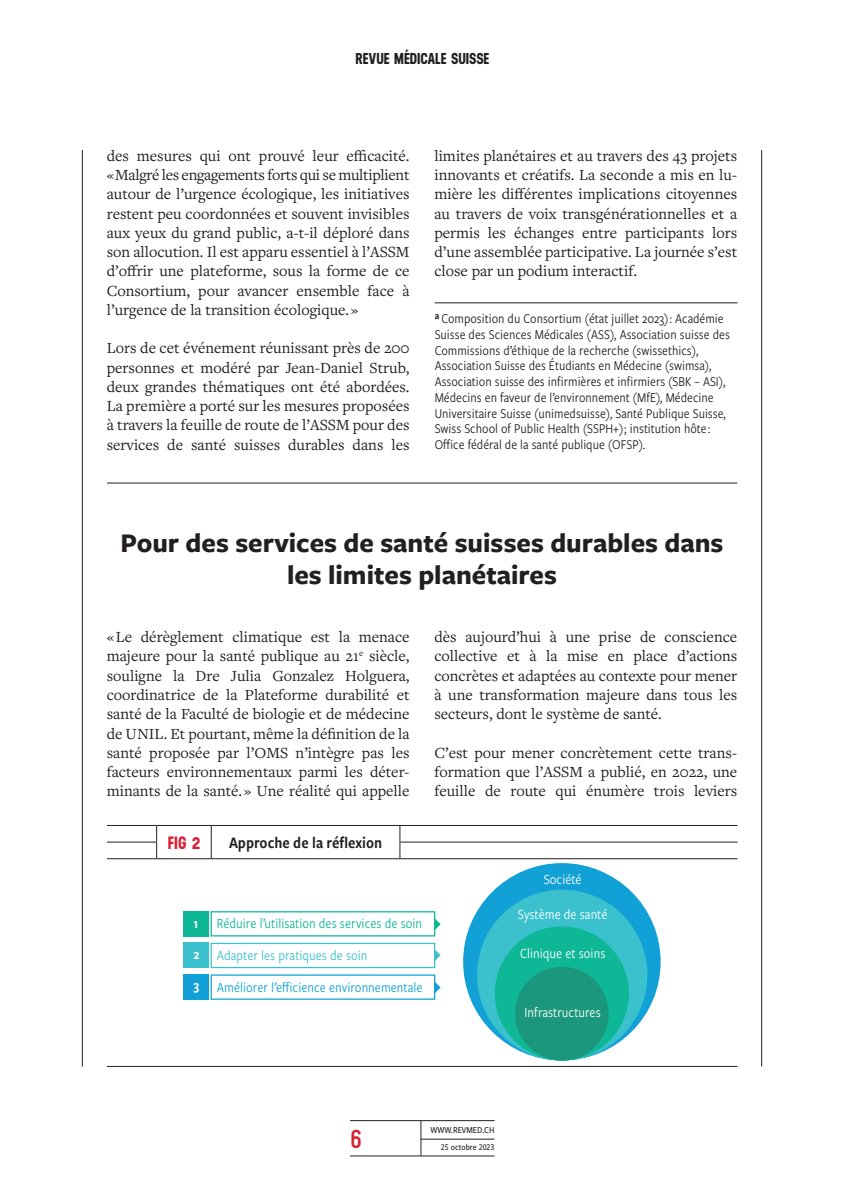
<style>
.page{position:relative;width:844px;height:1191px;background:#fff}
.page>*{position:absolute;margin:0;border:0;box-sizing:border-box;transform-origin:0 0}
.t1{font:700 28px/31.5px "Freight Sans Pro";color:#231f20;text-align:center}
.t2{font:700 26.25px "Gravur Condensed Pro";color:#da2031}
.t3{font:700 17.85px "Neusa";color:#da2031}
.t4{font:16.62px "Freight Sans Cnd Pro Semi";color:#231f20}
.t5{font:16.1px/19.2px "Freight Text Pro";color:#231f20;text-align:justify}
.t6{font:700 15.75px "Neusa";letter-spacing:-.005em;color:#231f20}
.t7{font:14.53px "Freight Sans Cnd Pro";color:#fff}
.t8{font:14.53px "Freight Sans Cnd Pro";color:#12a1d6}
.t9{font:14.53px "Freight Sans Cnd Pro";color:#0eb796}
.t10{font:14.53px "Freight Sans Cnd Pro";color:#3ac1cd}
.t11{font:14.53px/31px "Freight Sans Cnd Pro Semi";color:#fff}
.t12{font:14px/15.8px "Freight Sans Cnd Pro";color:#231f20}
.t13{font:500 9.45px "Freight Sans Cnd Pro";color:#231f20}
.t14{font:500 9.1px "Freight Sans Cnd Pro";color:#231f20}
</style>
<div class="page">
<hr style="left:350px;top:1155px;width:144px;height:1px;background:#231f20">
<hr style="left:350px;top:1120px;width:144px;height:1px;background:#231f20">
<hr style="left:421px;top:1138px;width:73px;height:1px;background:#231f20">
<hr style="left:420px;top:1121px;width:1px;height:34px;background:#231f20">
<hr style="left:82px;top:150px;width:1px;height:916px;background:#231f20">
<hr style="left:761px;top:150px;width:1px;height:916px;background:#231f20">
<hr style="left:434px;top:302px;width:303px;height:1px;background:#231f20">
<hr style="left:107px;top:482px;width:630px;height:1px;background:#231f20">
<hr style="left:107px;top:1066px;width:630px;height:1px;background:#231f20">
<div style="left:463px;top:863px;width:197px;height:197px;background:#12a1d6;border-radius:50%"></div>
<div style="left:477px;top:889px;width:170px;height:171px;background:#3ac1cd;border-radius:50%"></div>
<div style="left:494px;top:926px;width:134px;height:134px;background:#0eb796;border-radius:50%"></div>
<div style="left:515px;top:967px;width:93px;height:93px;background:#1b977e;border-radius:50%"></div>
<div style="left:183px;top:911px;width:26px;height:25px;background:#0eb796"></div>
<svg style="left:210px;top:911px;width:230px;height:25px"></svg>
<div style="left:183px;top:942px;width:26px;height:26px;background:#3ac1cd"></div>
<div style="left:183px;top:974px;width:26px;height:25px;background:#12a1d6"></div>
<svg style="left:210px;top:942px;width:230px;height:26px"></svg>
<svg style="left:210px;top:974px;width:230px;height:25px"></svg>
<hr style="left:107px;top:858px;width:50px;height:1px;background:#231f20">
<hr style="left:157px;top:858px;width:54px;height:1px;background:#231f20">
<hr style="left:211px;top:858px;width:189px;height:1px;background:#231f20">
<hr style="left:400px;top:858px;width:337px;height:1px;background:#231f20">
<svg style="left:107px;top:826px;width:630px;height:32px"></svg>
<hr style="left:107px;top:825px;width:50px;height:1px;background:#231f20">
<hr style="left:157px;top:825px;width:54px;height:1px;background:#231f20">
<hr style="left:211px;top:825px;width:189px;height:1px;background:#231f20">
<hr style="left:400px;top:825px;width:337px;height:1px;background:#231f20">
<p class="t6" style="left:355px;top:47px;width:135px">REVUE MÉDICALE SUISSE</p>
<p class="t5" style="left:107px;top:145px;width:304px">des mesures qui ont prouvé leur efficacité. « Malgré les engagements forts qui se multiplient autour de l’urgence écologique, les initiatives restent peu coordonnées et souvent invisibles aux yeux du grand public, a-t-il déploré dans son allocution. Il est apparu essentiel à l’ASSM d’offrir une plateforme, sous la forme de ce Consortium, pour avancer ensemble face à l’urgence de la transition écologique. »</p>
<p class="t5" style="left:107px;top:338px;width:304px">Lors de cet événement réunissant près de 200 personnes et modéré par Jean-Daniel Strub, deux grandes thématiques ont été abordées.<br>La première a porté sur les mesures proposées à travers la feuille de route de l’ASSM pour des services de santé suisses durables dans les</p>
<p class="t5" style="left:434px;top:145px;width:304px">limites planétaires et au travers des 43 projets innovants et créatifs. La seconde a mis en lu&shy;mière les différentes implications citoyennes au travers de voix transgénérationnelles et a permis les échanges entre participants lors d’une assemblée participative. La journée s’est close par un podium interactif.</p>
<p class="t12" style="left:434px;top:310px;width:296px"><sup>a</sup> Composition du Consortium (état juillet 2023) : Académie Suisse des Sciences Médicales (ASS), Association suisse des Commissions d’éthique de la recherche (swissethics), Association Suisse des Étudiants en Médecine (swimsa), Association suisse des infirmières et infirmiers (SBK – ASI), Médecins en faveur de l’environnement (MfE), Médecine Universitaire Suisse (unimedsuisse), Santé Publique Suisse, Swiss School of Public Health (SSPH+) ; institution hôte :<br>Office fédéral de la santé publique (OFSP).</p>
<h1 class="t1" style="left:120px;top:526px;width:604px">Pour des services de santé suisses durables dans les limites planétaires</h1>
<p class="t5" style="left:107px;top:627px;width:304px">« Le dérèglement climatique est la menace majeure pour la santé publique au 21<sup>e</sup> siècle, souligne la Dre Julia Gonzalez Holguera, coordinatrice de la Plateforme durabilité et santé de la Faculté de biologie et de médecine de UNIL. Et pourtant, même la définition de la santé proposée par l’OMS n’intègre pas les facteurs environnementaux parmi les déter&shy;minants de la santé. » Une réalité qui appelle</p>
<p class="t5" style="left:434px;top:627px;width:304px">dès aujourd’hui à une prise de conscience collective et à la mise en place d’actions concrètes et adaptées au contexte pour mener à une transformation majeure dans tous les secteurs, dont le système de santé.</p>
<p class="t5" style="left:434px;top:742px;width:304px">C’est pour mener concrètement cette trans&shy;formation que l’ASSM a publié, en 2022, une feuille de route qui énumère trois leviers</p>
<p class="t3" style="left:168px;top:830px;width:34px">FIG 2</p>
<p class="t4" style="left:229px;top:831px;width:155px">Approche de la réflexion</p>
<p class="t11" style="left:193px;top:907px;width:6px">1</p>
<p class="t9" style="left:217px;top:913px;width:207px">Réduire l’utilisation des services de soin</p>
<p class="t11" style="left:193px;top:938px;width:8px">2<br>3</p>
<p class="t10" style="left:217px;top:945px;width:152px">Adapter les pratiques de soin</p>
<p class="t8" style="left:217px;top:977px;width:207px">Améliorer l’efficience environnementale</p>
<p class="t7" style="left:543px;top:869px;width:39px">Société</p>
<p class="t7" style="left:517px;top:905px;width:91px">Système de santé</p>
<p class="t7" style="left:520px;top:943px;width:87px">Clinique et soins</p>
<p class="t7" style="left:524px;top:1003px;width:78px">Infrastructures</p>
<h2 class="t2" style="left:350px;top:1124px;width:14px">6</h2>
<p class="t13" style="left:430px;top:1123px;width:65px">WWW.REVMED.CH</p>
<p class="t14" style="left:441px;top:1141px;width:55px">25 octobre 2023</p>
</div>
